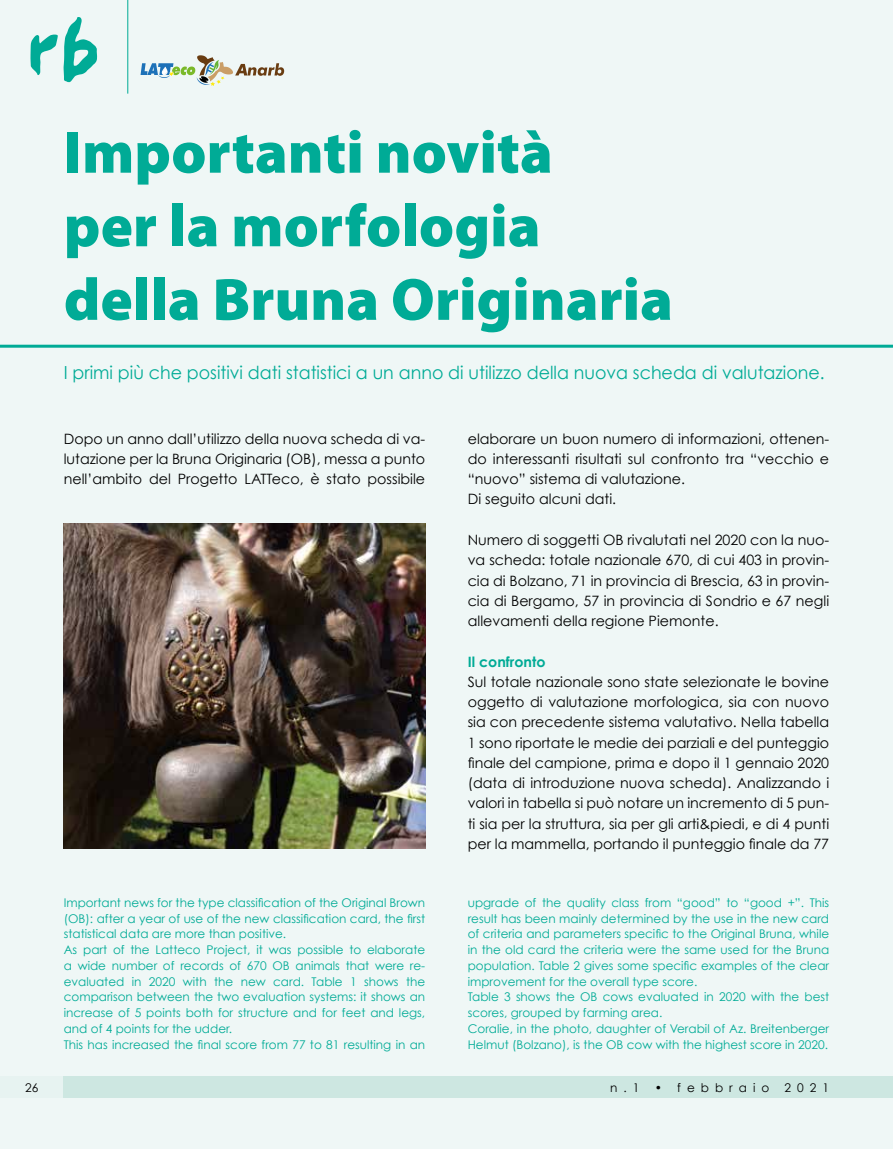
<style>
.page{position:relative;width:893px;height:1149px;background:#fff}
.page>*{position:absolute;margin:0;border:0;box-sizing:border-box;transform-origin:0 0}
.t1{font:900 60px/73.5px "Myriad Pro";color:#00ab96}
.t2{font:18px "Century Gothic";color:#00ab96}
.t3{font:14.25px/20.2px "Century Gothic";color:#000;text-align:justify}
.t4{font:700 14.25px "Century Gothic";color:#00ab96}
.t5{font:12px/15.8px "Century Gothic";color:#00ab96}
.t6{font:12px "Century Gothic";letter-spacing:.5em;color:#000}
</style>
<div class="page">
<div style="left:0;top:0;width:893px;height:1148px;background:#eff7f6"></div>
<div style="left:0;top:1076px;width:64px;height:21px;background:#e7f3f1"></div>
<div style="left:64px;top:1076px;width:829px;height:21px;background:#cde7e1"></div>
<svg style="left:30px;top:35px;width:28px;height:40px"></svg>
<svg style="left:64px;top:17px;width:33px;height:65px"></svg>
<hr style="left:128px;top:0;width:1px;height:94px;background:#00ab96">
<svg style="left:141px;top:55px;width:143px;height:31px"></svg>
<hr style="left:0;top:344px;width:893px;height:3px;background:#00ab96">
<img style="left:64px;top:523px;width:361px;height:325px">
<h1 class="t1" style="left:64px;top:113px;width:611px">Importanti novità<br>per la morfologia della Bruna Originaria</h1>
<h2 class="t2" style="left:64px;top:362px;width:762px">I primi più che positivi dati statistici a un anno di utilizzo della nuova scheda di valutazione.</h2>
<p class="t3" style="left:64px;top:428px;width:363px">Dopo un anno dall’utilizzo della nuova scheda di va&shy;lutazione per la Bruna Originaria (OB), messa a punto nell’ambito del Progetto LATTeco, è stato possibile</p>
<p class="t3" style="left:468px;top:428px;width:363px;text-align:left">elaborare un buon numero di informazioni, ottenen&shy;do interessanti risultati sul confronto tra “vecchio e “nuovo” sistema di valutazione.<br>Di seguito alcuni dati.</p>
<p class="t3" style="left:468px;top:529px;width:363px">Numero di soggetti OB rivalutati nel 2020 con la nuo&shy;va scheda: totale nazionale 670, di cui 403 in provin&shy;cia di Bolzano, 71 in provincia di Brescia, 63 in provin&shy;cia di Bergamo, 57 in provincia di Sondrio e 67 negli allevamenti della regione Piemonte.</p>
<p class="t4" style="left:468px;top:652px;width:79px">Il confronto</p>
<p class="t3" style="left:468px;top:671px;width:363px">Sul totale nazionale sono state selezionate le bovine oggetto di valutazione morfologica, sia con nuovo sia con precedente sistema valutativo. Nella tabella 1 sono riportate le medie dei parziali e del punteggio finale del campione, prima e dopo il 1 gennaio 2020 (data di introduzione nuova scheda). Analizzando i valori in tabella si può notare un incremento di 5 pun&shy;ti sia per la struttura, sia per gli arti&amp;piedi, e di 4 punti per la mammella, portando il punteggio finale da 77</p>
<p class="t5" style="left:64px;top:894px;width:363px">Important news for the type classification of the Original Brown (OB): after a year of use of the new classification card, the first statistical data are more than positive.<br>As part of the Latteco Project, it was possible to elaborate a wide number of records of 670 OB animals that were re&shy;evaluated in 2020 with the new card. Table 1 shows the comparison between the two evaluation systems: it shows an increase of 5 points both for structure and for feet and legs, and of 4 points for the udder.<br>This has increased the final score from 77 to 81 resulting in an</p>
<p class="t5" style="left:468px;top:894px;width:363px">upgrade of the quality class from “good” to “good +”. This result has been mainly determined by the use in the new card of criteria and parameters specific to the Original Bruna, while in the old card the criteria were the same used for the Bruna population. Table 2 gives some specific examples of the clear improvement for the overall type score.<br>Table 3 shows the OB cows evaluated in 2020 with the best scores, grouped by farming area.<br>Coralie, in the photo, daughter of Verabil of Az. Breitenberger Helmut (Bolzano), is the OB cow with the highest score in 2020.</p>
<p class="t6" style="left:25px;top:1079px;width:15px">26</p>
<p class="t6" style="left:610px;top:1079px;width:31px">n.1</p>
<p class="t6" style="left:655px;top:1079px;width:116px">• febbraio</p>
<p class="t6" style="left:785px;top:1079px;width:46px">2021</p>
</div>
